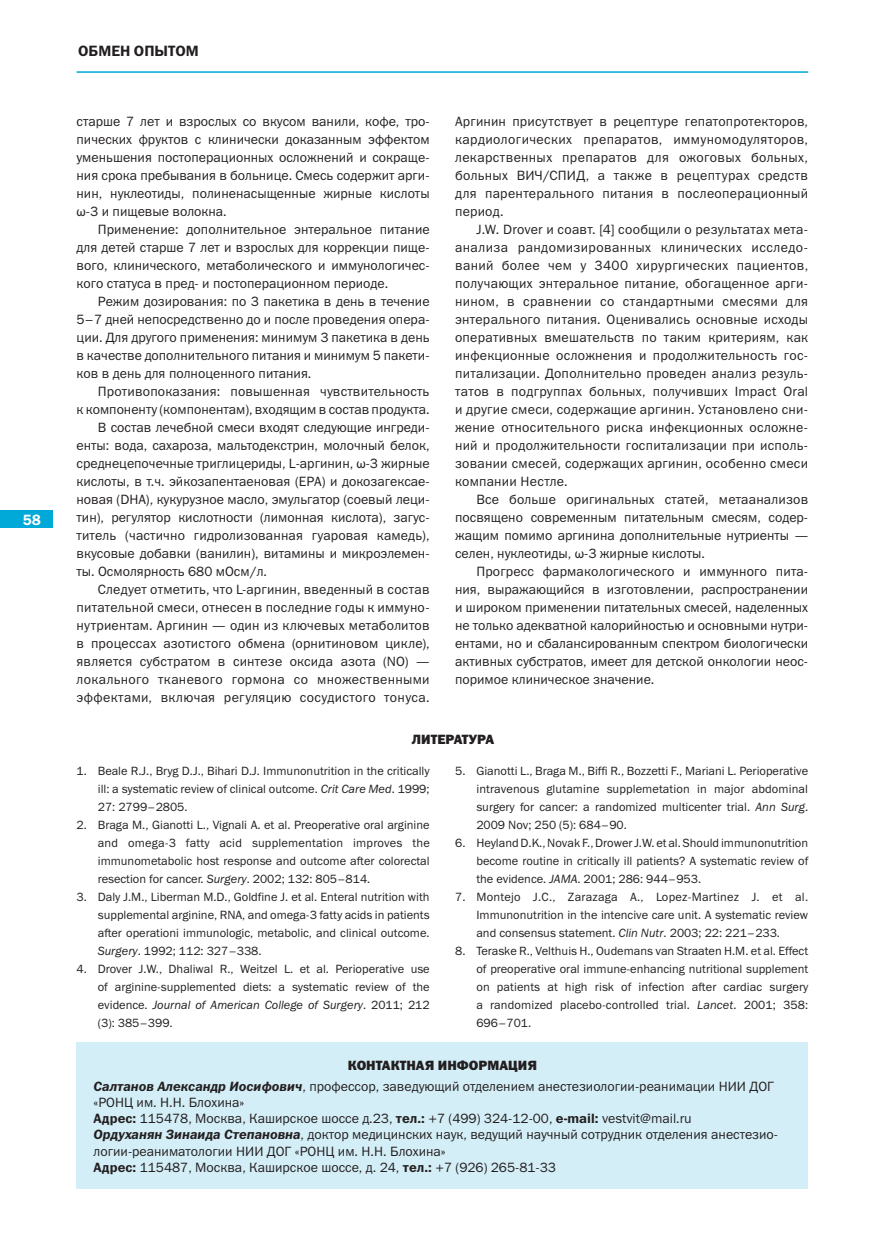
<style>
.page{position:relative;width:872px;height:1234px;background:#fff}
.page>*{position:absolute;margin:0;border:0;box-sizing:border-box;transform-origin:0 0}
.t1{font:15px "Franklin Gothic Demi C";color:#231f20}
.t2{font:15px "Franklin Gothic Demi C";color:#fff}
.t3{font:13.5px/18px "Franklin Gothic Book C";color:#231f20;text-align:justify}
.t4{font:13.5px "Franklin Gothic Book C";letter-spacing:.025em;color:#231f20}
.t5{font:13.5px "Franklin Gothic Heavy C";color:#231f20}
.t6{font:12px/18px "Franklin Gothic Book C";color:#231f20;text-align:justify}
.s1{font-family:"Myriad Pro"}
.s2{font-style:italic}
.s3{font-family:"Franklin Gothic Demi C";font-style:italic}
.s4{font-family:"Franklin Gothic Demi C"}
</style>
<div class="page">
<div style="left:0;top:510px;width:53px;height:17px;background:#00a9d8"></div>
<hr style="left:77px;top:71px;width:731px;height:2px;background:#00a9d8">
<div style="left:77px;top:1041px;width:731px;height:147px;background:#d4eef7"></div>
<p class="t2" style="left:23px;top:511px;width:20px">58</p>
<p class="t1" style="left:78px;top:43px;width:122px">Обмен опытом</p>
<p class="t3" style="left:77px;top:112px;width:354px">старше 7 лет и взрослых со вкусом ванили, кофе, тро&shy;пических фруктов с клинически доказанным эффектом уменьшения постоперационных осложнений и сокраще&shy;ния срока пребывания в больнице. Смесь содержит арги&shy;нин, нуклеотиды, полиненасыщенные жирные кислоты <span class="s1">ω</span>-3 и пищевые волокна.</p>
<p class="t3" style="left:77px;top:220px;width:355px;text-indent:21px">Применение: дополнительное энтеральное питание для детей старше 7 лет и взрослых для коррекции пище&shy;вого, клинического, метаболического и иммунологичес&shy;кого статуса в пред- и постоперационном периоде.</p>
<p class="t3" style="left:77px;top:292px;width:354px;text-indent:21px">Режим дозирования: по 3 пакетика в день в течение 5–7 дней непосредственно до и после проведения опера&shy;ции. Для другого применения: минимум 3 пакетика в день в качестве дополнительного питания и минимум 5 пакети&shy;ков в день для полноценного питания.</p>
<p class="t3" style="left:98px;top:382px;width:333px">Противопоказания: повышенная чувствительность</p>
<p class="t3" style="left:77px;top:400px;width:354px">к компоненту (компонентам), входящим в состав продукта.</p>
<p class="t3" style="left:98px;top:418px;width:333px">В состав лечебной смеси входят следующие ингреди-</p>
<p class="t3" style="left:77px;top:436px;width:354px">енты: вода, сахароза, мальтодекстрин, молочный белок,</p>
<p class="t3" style="left:77px;top:454px;width:354px">среднецепочечные триглицериды, L-аргинин, <span class="s1">ω</span>-3 жирные</p>
<p class="t3" style="left:77px;top:472px;width:354px">кислоты, в т.ч. эйкозапентаеновая (EPA) и докозагексае-</p>
<p class="t3" style="left:77px;top:490px;width:354px">новая (DHA), кукурузное масло, эмульгатор (соевый леци-</p>
<p class="t3" style="left:77px;top:508px;width:354px">тин), регулятор кислотности (лимонная кислота), загус-</p>
<p class="t3" style="left:77px;top:526px;width:355px">титель (частично гидролизованная гуаровая камедь),</p>
<p class="t3" style="left:77px;top:544px;width:354px">вкусовые добавки (ванилин), витамины и микроэлемен-</p>
<p class="t3" style="left:77px;top:562px;width:192px">ты. Осмолярность 680 мОсм/л.</p>
<p class="t3" style="left:98px;top:580px;width:333px">Следует отметить, что L-аргинин, введенный в состав</p>
<p class="t3" style="left:77px;top:598px;width:354px">питательной смеси, отнесен в последние годы к иммуно-</p>
<p class="t3" style="left:77px;top:616px;width:354px">нутриентам. Аргинин — один из ключевых метаболитов</p>
<p class="t3" style="left:77px;top:634px;width:354px">в процессах азотистого обмена (орнитиновом цикле),</p>
<p class="t3" style="left:77px;top:652px;width:354px">является субстратом в синтезе оксида азота (NO) —</p>
<p class="t4" style="left:77px;top:672px;width:354px">локального тканевого гормона со множественными</p>
<p class="t4" style="left:77px;top:690px;width:354px">эффектами, включая регуляцию сосудистого тонуса.</p>
<p class="t3" style="left:455px;top:112px;width:354px">Аргинин присутствует в рецептуре гепатопротекторов, кардиологических препаратов, иммуномодуляторов, лекарственных препаратов для ожоговых больных, больных ВИЧ/СПИД, а также в рецептурах средств для парентерального питания в послеоперационный период.</p>
<p class="t3" style="left:455px;top:220px;width:354px;text-indent:21px">J.W. Drover и соавт. [4] сообщили о результатах мета&shy;анализа рандомизированных клинических исследо&shy;ваний более чем у 3400 хирургических пациентов, получающих энтеральное питание, обогащенное арги&shy;нином, в сравнении со стандартными смесями для энтерального питания. Оценивались основные исходы оперативных вмешательств по таким критериям, как инфекционные осложнения и продолжительность гос&shy;питализации. Дополнительно проведен анализ резуль&shy;татов в подгруппах больных, получивших Impact Oral и другие смеси, содержащие аргинин. Установлено сни&shy;жение относительного риска инфекционных осложне&shy;ний и продолжительности госпитализации при исполь&shy;зовании смесей, содержащих аргинин, особенно смеси компании Нестле.</p>
<p class="t3" style="left:455px;top:490px;width:355px;text-indent:21px">Все больше оригинальных статей, метаанализов посвящено современным питательным смесям, содер&shy;жащим помимо аргинина дополнительные нутриенты — селен, нуклеотиды, <span class="s1">ω</span>-3 жирные кислоты.</p>
<p class="t3" style="left:455px;top:562px;width:354px;text-indent:21px">Прогресс фармакологического и иммунного пита&shy;ния, выражающийся в изготовлении, распространении и широком применении питательных смесей, наделенных не только адекватной калорийностью и основными нутри&shy;ентами, но и сбалансированным спектром биологически активных субстратов, имеет для детской онкологии неос&shy;поримое клиническое значение.</p>
<p class="t5" style="left:412px;top:731px;width:19px">Литерат</p>
<p class="t5" style="left:468px;top:731px;width:18px">ура</p>
<p class="t6" style="left:98px;top:761px;width:333px;text-indent:-21px">1. Beale R.J., Bryg D.J., Bihari D.J. Immunonutrition in the critically ill: a systematic review of clinical outcome. <span class="s2">Crit Care Med</span>. 1999; 27: 2799–2805.</p>
<p class="t6" style="left:98px;top:815px;width:333px;text-indent:-21px">2. Braga M., Gianotti L., Vignali A. et al. Preoperative oral arginine and omega-3 fatty acid supplementation improves the immunometabolic host response and outcome after colorectal resection for cancer. <span class="s2">Surgery</span>. 2002; 132: 805–814.</p>
<p class="t6" style="left:98px;top:887px;width:333px;text-indent:-21px">3. Daly J.M., Liberman M.D., Goldfine J. et al. Enteral nutrition with supplemental arginine, RNA, and omega-3 fatty acids in patients after operationi immunologic, metabolic, and clinical outcome.<br><span class="s2">Surgery</span>. 1992; 112: 327–338.</p>
<p class="t6" style="left:98px;top:959px;width:333px;text-indent:-21px">4. Drover J.W., Dhaliwal R., Weitzel L. et al. Perioperative use of arginine-supplemented diets: a systematic review of the evidence. <span class="s2">Journal of American College of Surgery</span>. 2011; 212 (3): 385–399.</p>
<p class="t6" style="left:476px;top:761px;width:333px;text-indent:-21px">5. Gianotti L., Braga M., Biffi R., Bozzetti F., Mariani L. Perioperative intravenous glutamine supplemetation in major abdominal surgery for cancer: a randomized multicenter trial. <span class="s2">Ann Surg</span>.<br>2009 Nov; 250 (5): 684–90.</p>
<p class="t6" style="left:476px;top:833px;width:333px;text-indent:-21px">6. Heyland D.K., Novak F., Drower J.W. et al. Should immunonutrition become routine in critically ill patients? A systematic review of the evidence. <span class="s2">JAMA</span>. 2001; 286: 944–953.</p>
<p class="t6" style="left:476px;top:887px;width:333px;text-indent:-21px">7. Montejo J.C., Zarazaga A., Lopez-Martinez J. et al.<br>Immunonutrition in the intencive care unit. A systematic review and consensus statement. <span class="s2">Clin Nutr</span>. 2003; 22: 221–233.</p>
<p class="t6" style="left:476px;top:941px;width:333px;text-indent:-21px">8. Teraske R., Velthuis H., Oudemans van Straaten H.M. et al. Effect of preoperative oral immune-enhancing nutritional supplement on patients at high risk of infection after cardiac surgery a randomized placebo-controlled trial. <span class="s2">Lancet</span>. 2001; 358:<br>696–701.</p>
<p class="t5" style="left:348px;top:1057px;width:191px">КОНТАКТНАЯ ИНФОРМАЦИЯ</p>
<p class="t3" style="left:94px;top:1077px;width:686px;line-height:16.2px;text-align:left"><span class="s3">Cалтанов Александр Иосифович</span>, профессор, заведующий отделением анестезиологии-реанимации НИИ ДОГ «РОНЦ им. Н.Н. Блохина»<br><span class="s4">Адрес:</span> 115478, Москва, Каширское шоссе д.23, <span class="s4">тел.:</span> +7 (499) 324-12-00, <span class="s4">e-mail:</span> vestvit@mail.ru<br><span class="s3">Ордуханян Зинаида Степановна</span>, доктор медицинских наук, ведущий научный сотрудник отделения анестезио&shy;логии-реаниматологии НИИ ДОГ «РОНЦ им. Н.Н. Блохина»<br><span class="s4">Адрес:</span> 115487, Москва, Каширское шоссе, д. 24, <span class="s4">тел.:</span> +7 (926) 265-81-33</p>
</div>
